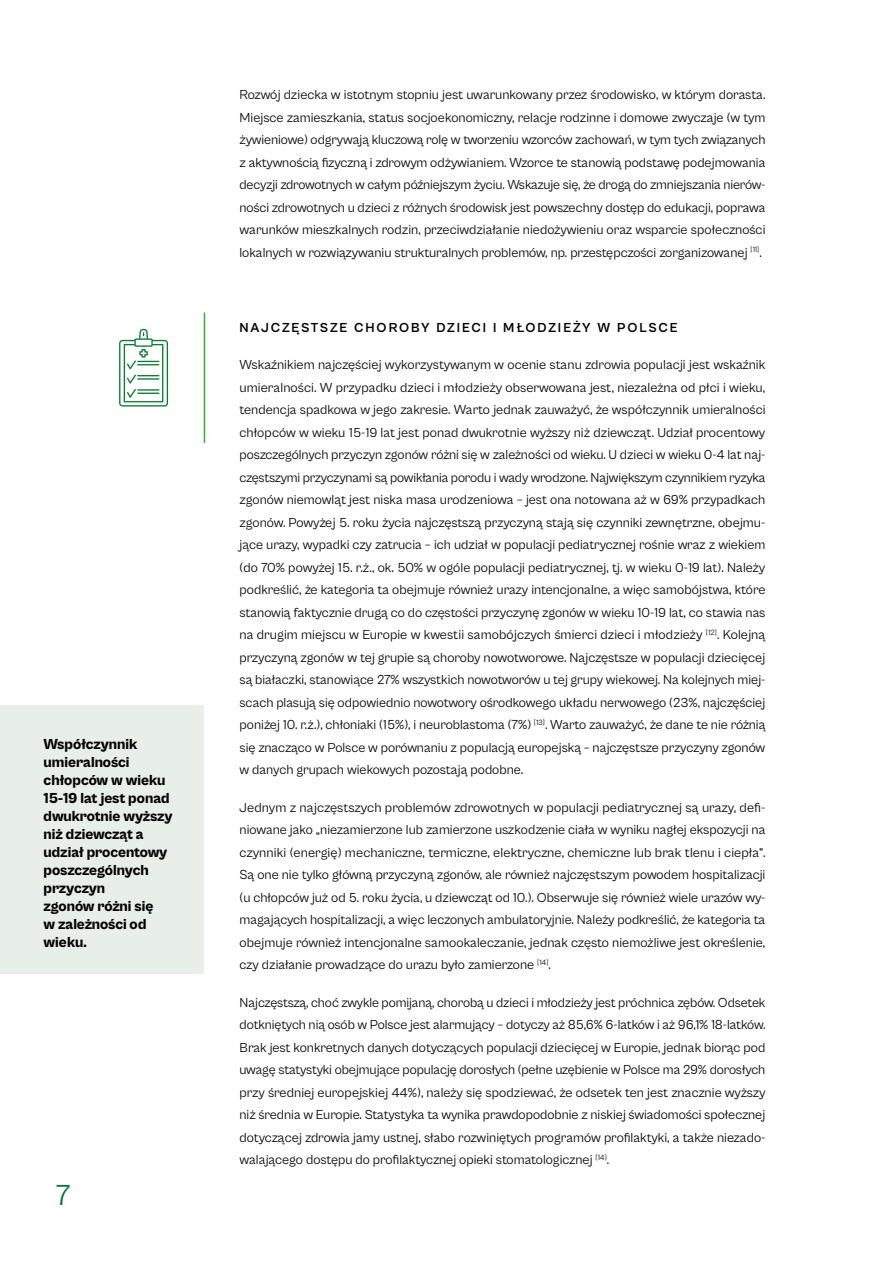
<style>
.page{position:relative;width:893px;height:1263px;background:#fff}
.page>*{position:absolute;margin:0;border:0;box-sizing:border-box;transform-origin:0 0}
.t1{font:30px "Cabinet Grotesk";color:#007835}
.t2{font:800 15px/18px "Cabinet Grotesk";color:#000}
.t3{font:13.5px/22.5px "Cabinet Grotesk";color:#000;text-align:justify}
.t4{font:700 13.5px "Cabinet Grotesk";letter-spacing:.13em;color:#000}
</style>
<div class="page">
<div style="left:0;top:705px;width:203px;height:269px;background:#e8efe8"></div>
<hr style="left:204px;top:313px;width:1px;height:130px;background:#3fa535">
<svg style="left:119px;top:328px;width:49px;height:78px"></svg>
<p class="t2" style="left:44px;top:735px;width:130px">Współczynnik umieralności chłopców w wieku<br>15-19 lat jest ponad dwukrotnie wyższy niż dziewcząt a udział procentowy poszczególnych przyczyn<br>zgonów różni się<br>w zależności od wieku.</p>
<h1 class="t1" style="left:56px;top:1179px;width:16px">7</h1>
<p class="t3" style="left:240px;top:83px;width:527px">Rozwój dziecka w istotnym stopniu jest uwarunkowany przez środowisko, w którym dorasta.<br>Miejsce zamieszkania, status socjoekonomiczny, relacje rodzinne i domowe zwyczaje (w tym żywieniowe) odgrywają kluczową rolę w tworzeniu wzorców zachowań, w tym tych związanych z aktywnością fizyczną i zdrowym odżywianiem. Wzorce te stanowią podstawę podejmowania decyzji zdrowotnych w całym późniejszym życiu. Wskazuje się, że drogą do zmniejszania nierów&shy;ności zdrowotnych u dzieci z różnych środowisk jest powszechny dostęp do edukacji, poprawa warunków mieszkalnych rodzin, przeciwdziałanie niedożywieniu oraz wsparcie społeczności lokalnych w rozwiązywaniu strukturalnych problemów, np. przestępczości zorganizowanej <sup>[11]</sup>.</p>
<p class="t4" style="left:240px;top:320px;width:440px">NAJCZĘSTSZE CHOROBY DZIECI I MŁODZIEŻY W POLSCE</p>
<p class="t3" style="left:240px;top:353px;width:527px">Wskaźnikiem najczęściej wykorzystywanym w ocenie stanu zdrowia populacji jest wskaźnik umieralności. W przypadku dzieci i młodzieży obserwowana jest, niezależna od płci i wieku, tendencja spadkowa w jego zakresie. Warto jednak zauważyć, że współczynnik umieralności chłopców w wieku 15-19 lat jest ponad dwukrotnie wyższy niż dziewcząt. Udział procentowy poszczególnych przyczyn zgonów różni się w zależności od wieku. U dzieci w wieku 0-4 lat naj&shy;częstszymi przyczynami są powikłania porodu i wady wrodzone. Największym czynnikiem ryzyka zgonów niemowląt jest niska masa urodzeniowa – jest ona notowana aż w 69% przypadkach zgonów. Powyżej 5. roku życia najczęstszą przyczyną stają się czynniki zewnętrzne, obejmu&shy;jące urazy, wypadki czy zatrucia – ich udział w populacji pediatrycznej rośnie wraz z wiekiem (do 70% powyżej 15. r.ż., ok. 50% w ogóle populacji pediatrycznej, tj. w wieku 0-19 lat). Należy podkreślić, że kategoria ta obejmuje również urazy intencjonalne, a więc samobójstwa, które stanowią faktycznie drugą co do częstości przyczynę zgonów w wieku 10-19 lat, co stawia nas na drugim miejscu w Europie w kwestii samobójczych śmierci dzieci i młodzieży <sup>[12]</sup>. Kolejną przyczyną zgonów w tej grupie są choroby nowotworowe. Najczęstsze w populacji dziecięcej są białaczki, stanowiące 27% wszystkich nowotworów u tej grupy wiekowej. Na kolejnych miej&shy;scach plasują się odpowiednio nowotwory ośrodkowego układu nerwowego (23%, najczęściej poniżej 10. r.ż.), chłoniaki (15%), i neuroblastoma (7%) <sup>[13]</sup>. Warto zauważyć, że dane te nie różnią się znacząco w Polsce w porównaniu z populacją europejską – najczęstsze przyczyny zgonów w danych grupach wiekowych pozostają podobne.</p>
<p class="t3" style="left:240px;top:796px;width:528px">Jednym z najczęstszych problemów zdrowotnych w populacji pediatrycznej są urazy, defi&shy;niowane jako „niezamierzone lub zamierzone uszkodzenie ciała w wyniku nagłej ekspozycji na czynniki (energię) mechaniczne, termiczne, elektryczne, chemiczne lub brak tlenu i ciepła”.<br>Są one nie tylko główną przyczyną zgonów, ale również najczęstszym powodem hospitalizacji (u chłopców już od 5. roku życia, u dziewcząt od 10.). Obserwuje się również wiele urazów wy&shy;magających hospitalizacji, a więc leczonych ambulatoryjnie. Należy podkreślić, że kategoria ta obejmuje również intencjonalne samookaleczanie, jednak często niemożliwe jest określenie, czy działanie prowadzące do urazu było zamierzone <sup>[14]</sup>.</p>
<p class="t3" style="left:240px;top:991px;width:527px">Najczęstszą, choć zwykle pomijaną, chorobą u dzieci i młodzieży jest próchnica zębów. Odsetek dotkniętych nią osób w Polsce jest alarmujący – dotyczy aż 85,6% 6-latków i aż 96,1% 18-latków.<br>Brak jest konkretnych danych dotyczących populacji dziecięcej w Europie, jednak biorąc pod uwagę statystyki obejmujące populację dorosłych (pełne uzębienie w Polsce ma 29% dorosłych przy średniej europejskiej 44%), należy się spodziewać, że odsetek ten jest znacznie wyższy niż średnia w Europie. Statystyka ta wynika prawdopodobnie z niskiej świadomości społecznej dotyczącej zdrowia jamy ustnej, słabo rozwiniętych programów profilaktyki, a także niezado&shy;walającego dostępu do profilaktycznej opieki stomatologicznej <sup>[14]</sup>.</p>
</div>
